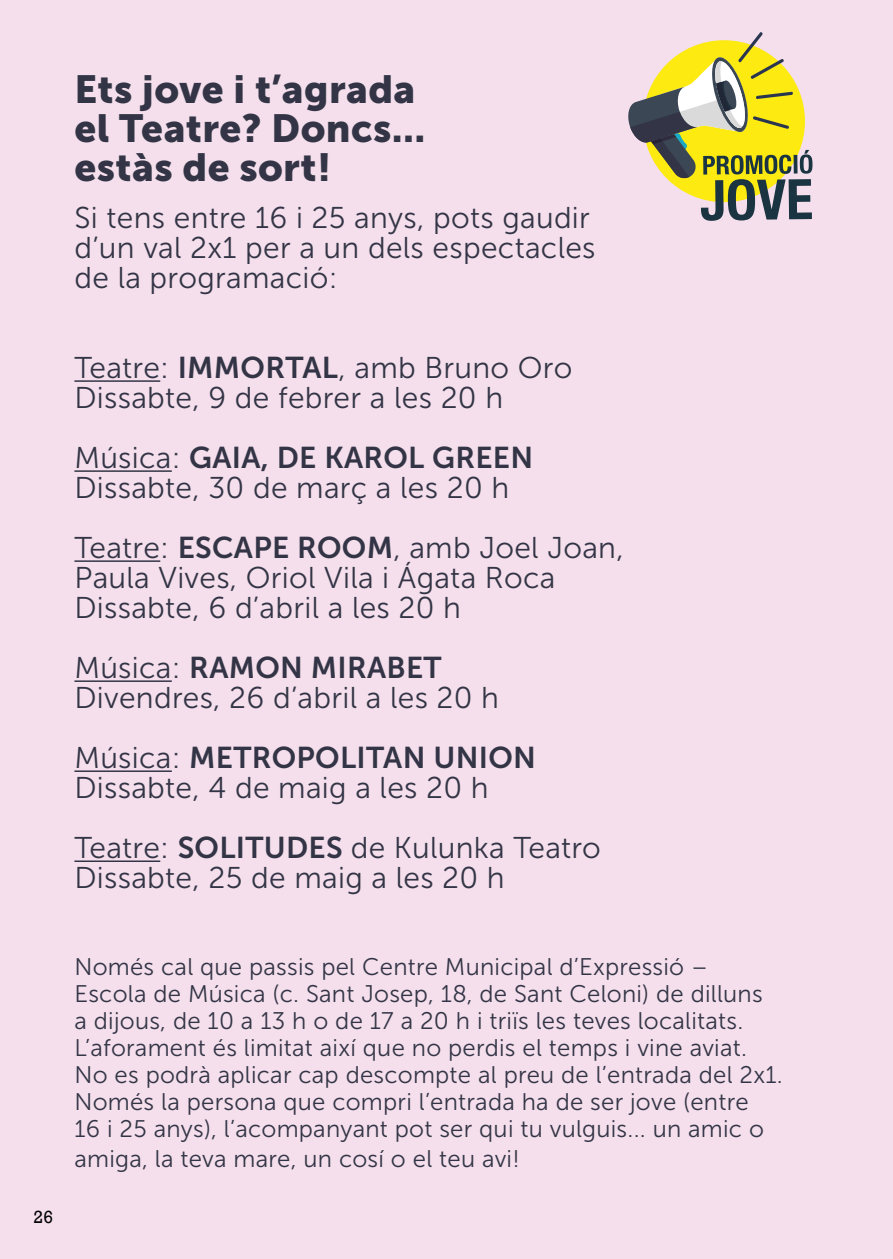
<style>
.page{position:relative;width:893px;height:1259px;background:#f5dfec}
.page>*{position:absolute;margin:0;border:0;box-sizing:border-box;transform-origin:0 0}
.t1{font:700 condensed 55.8px "Helvetica Neue";color:#1a3441}
.t2{font:39px/39px "Museo Sans 900";letter-spacing:.01em;color:#333546}
.t3{font:30px/30px "Museo Sans 300";letter-spacing:.01em;color:#333546}
.t4{font:30px "Museo Sans 700";letter-spacing:.01em;color:#333546}
.t5{font:24px/27px "Museo Sans 300";letter-spacing:.01em;color:#333546}
.t6{font:18px "Rockwell";color:#000}
.s1{font-family:"Museo Sans 700"}
.s2{font-family:"Museo Sans 300"}
</style>
<div class="page">
<div style="left:643px;top:40px;width:162px;height:162px;background:#fcea10;border-radius:50%"></div>
<svg style="left:628px;top:32px;width:165px;height:147px"></svg>
<hr style="left:794px;top:155px;width:3px;height:18px;background:#1a3441">
<svg style="left:800px;top:150px;width:12px;height:24px"></svg>
<hr style="left:74px;top:380px;width:86px;height:2px;background:#333546">
<hr style="left:74px;top:470px;width:98px;height:2px;background:#333546">
<hr style="left:74px;top:560px;width:86px;height:2px;background:#333546">
<hr style="left:74px;top:680px;width:98px;height:2px;background:#333546">
<hr style="left:74px;top:770px;width:98px;height:2px;background:#333546">
<hr style="left:74px;top:860px;width:86px;height:2px;background:#333546">
<h2 class="t2" style="left:74px;top:70px;width:352px">Ets jove i t’agrada el Teatre? Doncs... estàs de sort!</h2>
<p class="t3" style="left:74px;top:203px;width:523px">Si tens entre 16 i 25 anys, pots gaudir d’un val 2x1 per a un dels espectacles de la programació:</p>
<p class="t3" style="left:74px;top:353px;width:499px">Teatre: <span class="s1">IMMORTAL</span>, amb Bruno Oro<br>Dissabte, 9 de febrer a les 20 h</p>
<p class="t4" style="left:74px;top:441px;width:460px"><span class="s2">Música:</span> GAIA, DE KAROL GREEN</p>
<p class="t3" style="left:74px;top:458px;width:551px;line-height:60px">Dissabte, 30 de març a les 20 h<br>Teatre: <span class="s1">ESCAPE ROOM</span>, amb Joel Joan,</p>
<p class="t3" style="left:74px;top:563px;width:482px">Paula Vives, Oriol Vila i Ágata Roca<br>Dissabte, 6 d’abril a les 20 h</p>
<p class="t4" style="left:74px;top:651px;width:369px"><span class="s2">Música:</span> RAMON MIRABET</p>
<p class="t3" style="left:74px;top:683px;width:426px">Divendres, 26 d’abril a les 20 h</p>
<p class="t4" style="left:74px;top:741px;width:463px"><span class="s2">Música:</span> METROPOLITAN UNION</p>
<p class="t3" style="left:74px;top:758px;width:528px;line-height:60px">Dissabte, 4 de maig a les 20 h<br>Teatre: <span class="s1">SOLITUDES</span> de Kulunka Teatro</p>
<p class="t3" style="left:74px;top:863px;width:432px">Dissabte, 25 de maig a les 20 h</p>
<h1 class="t1" style="left:699px;top:154px;width:114px;rotate:-1deg">JOVE</h1>
<p class="t6" style="left:34px;top:1206px;width:21px">26</p>
<p class="t5" style="left:74px;top:953px;width:710px">Només cal que passis pel Centre Municipal d’Expressió – Escola de Música (c. Sant Josep, 18, de Sant Celoni) de dilluns<br>a dijous, de 10 a 13 h o de 17 a 20 h i triïs les teves localitats.<br>L’aforament és limitat així que no perdis el temps i vine aviat.<br>No es podrà aplicar cap descompte al preu de l’entrada del 2x1.<br>Només la persona que compri l’entrada ha de ser jove (entre<br>16 i 25 anys), l’acompanyant pot ser qui tu vulguis... un amic o</p>
<p class="t5" style="left:74px;top:1145px;width:447px">amiga, la teva mare, un cosí o el teu avi!</p>
</div>
